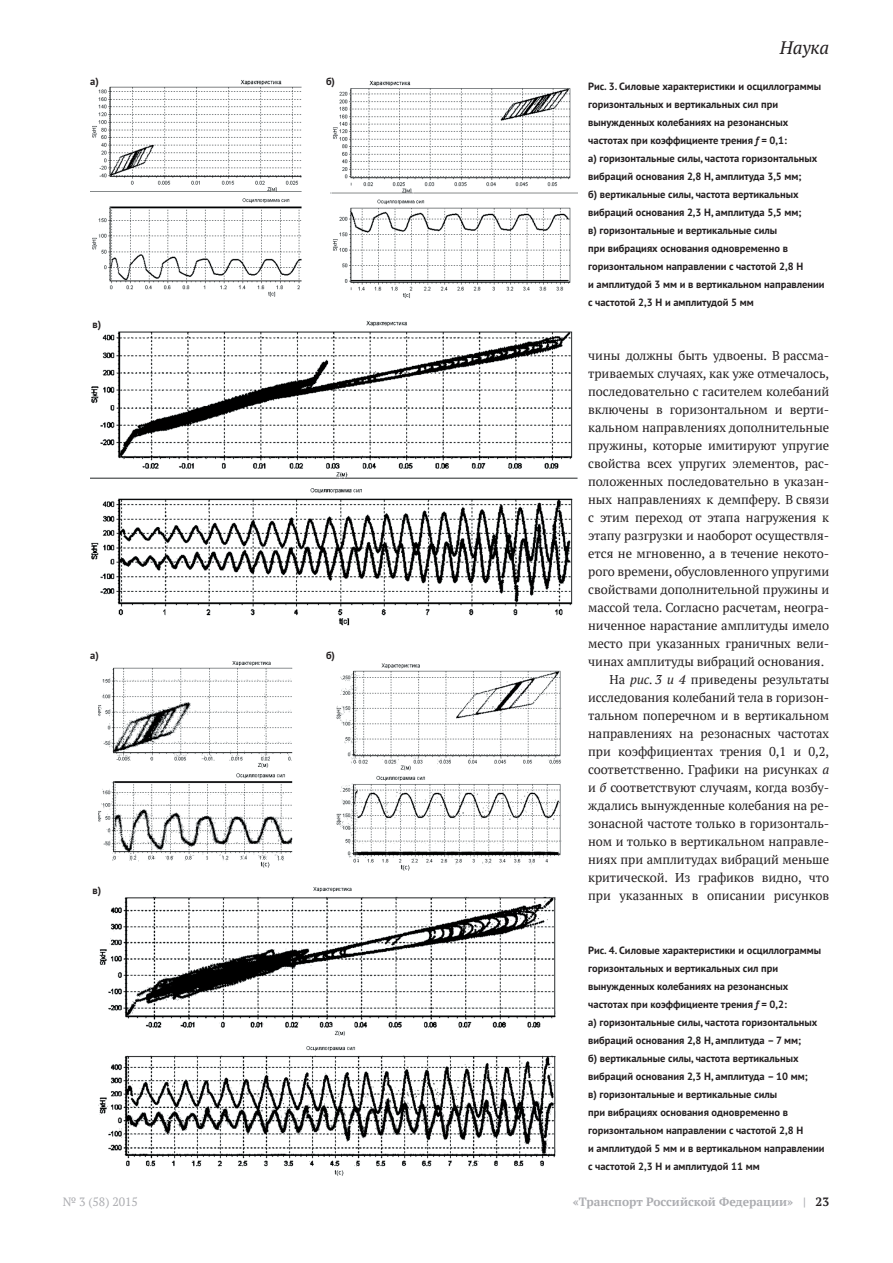
<style>
.page{position:relative;width:893px;height:1263px;background:#fff}
.page>*{position:absolute;margin:0;border:0;box-sizing:border-box;transform-origin:0 0}
.t1{font:italic 18px "PT Serif";color:#231f20}
.t2{font:12.75px "PT Serif";letter-spacing:-.005em;color:#231f20}
.t3{font:700 12px "PT Serif";color:#acadb1}
.t4{font:12px "PT Serif";color:#acadb1}
.t5{font:700 10.5px/18px "PT Sans";color:#231f20}
.s1{font-style:italic}
.s2{color:#231f20}
</style>
<div class="page">
<img style="left:91px;top:80px;width:486px;height:546px">
<img style="left:98px;top:661px;width:464px;height:515px">
<p class="t5" style="left:90px;top:72px;width:10px">а)</p>
<p class="t5" style="left:92px;top:315px;width:10px">в)</p>
<p class="t5" style="left:90px;top:646px;width:10px">а)</p>
<p class="t5" style="left:92px;top:881px;width:10px">в)</p>
<p class="t5" style="left:326px;top:72px;width:11px">б)</p>
<p class="t5" style="left:326px;top:646px;width:11px">б)</p>
<h1 class="t1" style="left:780px;top:36px;width:51px">Наука</h1>
<p class="t5" style="left:588px;top:77px;width:238px">Рис. 3. Силовые характеристики и осциллограммы горизонтальных и вертикальных сил при вынужденных колебаниях на резонансных частотах при коэффициенте трения <span class="s1">f</span> = 0,1:<br>а) горизонтальные силы, частота горизонтальных вибраций основания 2,8 Н, амплитуда 3,5 мм;<br>б) вертикальные силы, частота вертикальных вибраций основания 2,3 Н, амплитуда 5,5 мм;<br>в) горизонтальные и вертикальные силы<br>при вибрациях основания одновременно в горизонтальном направлении с частотой 2,8 Н<br>и амплитудой 3 мм и в вертикальном направлении с частотой 2,3 Н и амплитудой 5 мм</p>
<p class="t2" style="left:588px;top:347px;width:242px">чины должны быть удвоены. В рассма-</p>
<p class="t2" style="left:588px;top:365px;width:242px">триваемых случаях, как уже отмечалось,</p>
<p class="t2" style="left:588px;top:383px;width:242px">последовательно с гасителем колебаний</p>
<p class="t2" style="left:588px;top:401px;width:242px">включены в горизонтальном и верти-</p>
<p class="t2" style="left:588px;top:419px;width:242px">кальном направлениях дополнительные</p>
<p class="t2" style="left:588px;top:437px;width:242px">пружины, которые имитируют упругие</p>
<p class="t2" style="left:588px;top:455px;width:242px">свойства всех упругих элементов, рас-</p>
<p class="t2" style="left:588px;top:473px;width:242px">положенных последовательно в указан-</p>
<p class="t2" style="left:588px;top:491px;width:242px">ных направлениях к демпферу. В связи</p>
<p class="t2" style="left:588px;top:509px;width:242px">с этим переход от этапа нагружения к</p>
<p class="t2" style="left:588px;top:527px;width:242px">этапу разгрузки и наоборот осуществля-</p>
<p class="t2" style="left:588px;top:545px;width:242px">ется не мгновенно, а в течение некото-</p>
<p class="t2" style="left:588px;top:563px;width:242px">рого времени, обусловленного упругими</p>
<p class="t2" style="left:588px;top:581px;width:242px">свойствами дополнительной пружины и</p>
<p class="t2" style="left:588px;top:599px;width:242px">массой тела. Согласно расчетам, неогра-</p>
<p class="t2" style="left:588px;top:617px;width:242px">ниченное нарастание амплитуды имело</p>
<p class="t2" style="left:588px;top:635px;width:242px">место при указанных граничных вели-</p>
<p class="t2" style="left:588px;top:653px;width:236px">чинах амплитуды вибраций основания.</p>
<p class="t2" style="left:609px;top:671px;width:221px">На <span class="s1">рис. 3 и 4</span> приведены результаты</p>
<p class="t2" style="left:588px;top:689px;width:242px">исследования колебаний тела в горизон-</p>
<p class="t2" style="left:588px;top:707px;width:242px">тальном поперечном и в вертикальном</p>
<p class="t2" style="left:588px;top:725px;width:242px">направлениях на резонасных частотах</p>
<p class="t2" style="left:588px;top:743px;width:242px">при коэффициентах трения 0,1 и 0,2,</p>
<p class="t2" style="left:588px;top:761px;width:242px">соответственно. Графики на рисунках <span class="s1">а</span></p>
<p class="t2" style="left:588px;top:779px;width:242px">и <span class="s1">б</span> соответствуют случаям, когда возбу-</p>
<p class="t2" style="left:588px;top:797px;width:242px">ждались вынужденные колебания на ре-</p>
<p class="t2" style="left:588px;top:815px;width:242px">зонасной частоте только в горизонталь-</p>
<p class="t2" style="left:588px;top:833px;width:242px">ном и только в вертикальном направле-</p>
<p class="t2" style="left:588px;top:851px;width:242px">ниях при амплитудах вибраций меньше</p>
<p class="t2" style="left:588px;top:869px;width:242px">критической. Из графиков видно, что</p>
<p class="t2" style="left:588px;top:887px;width:242px">при указанных в описании рисунков</p>
<p class="t5" style="left:588px;top:941px;width:238px">Рис. 4. Силовые характеристики и осциллограммы горизонтальных и вертикальных сил при вынужденных колебаниях на резонансных частотах при коэффициенте трения <span class="s1">f</span> = 0,2:<br>а) горизонтальные силы, частота горизонтальных вибраций основания 2,8 Н, амплитуда – 7 мм;<br>б) вертикальные силы, частота вертикальных вибраций основания 2,3 Н, амплитуда – 10 мм;<br>в) горизонтальные и вертикальные силы<br>при вибрациях основания одновременно в горизонтальном направлении с частотой 2,8 Н<br>и амплитудой 5 мм и в вертикальном направлении с частотой 2,3 Н и амплитудой 11 мм</p>
<p class="t4" style="left:63px;top:1194px;width:77px">№ 3 (58) 2015</p>
<p class="t3" style="left:573px;top:1194px;width:258px">«Транспорт Российской Федерации» | <span class="s2">23</span></p>
</div>
